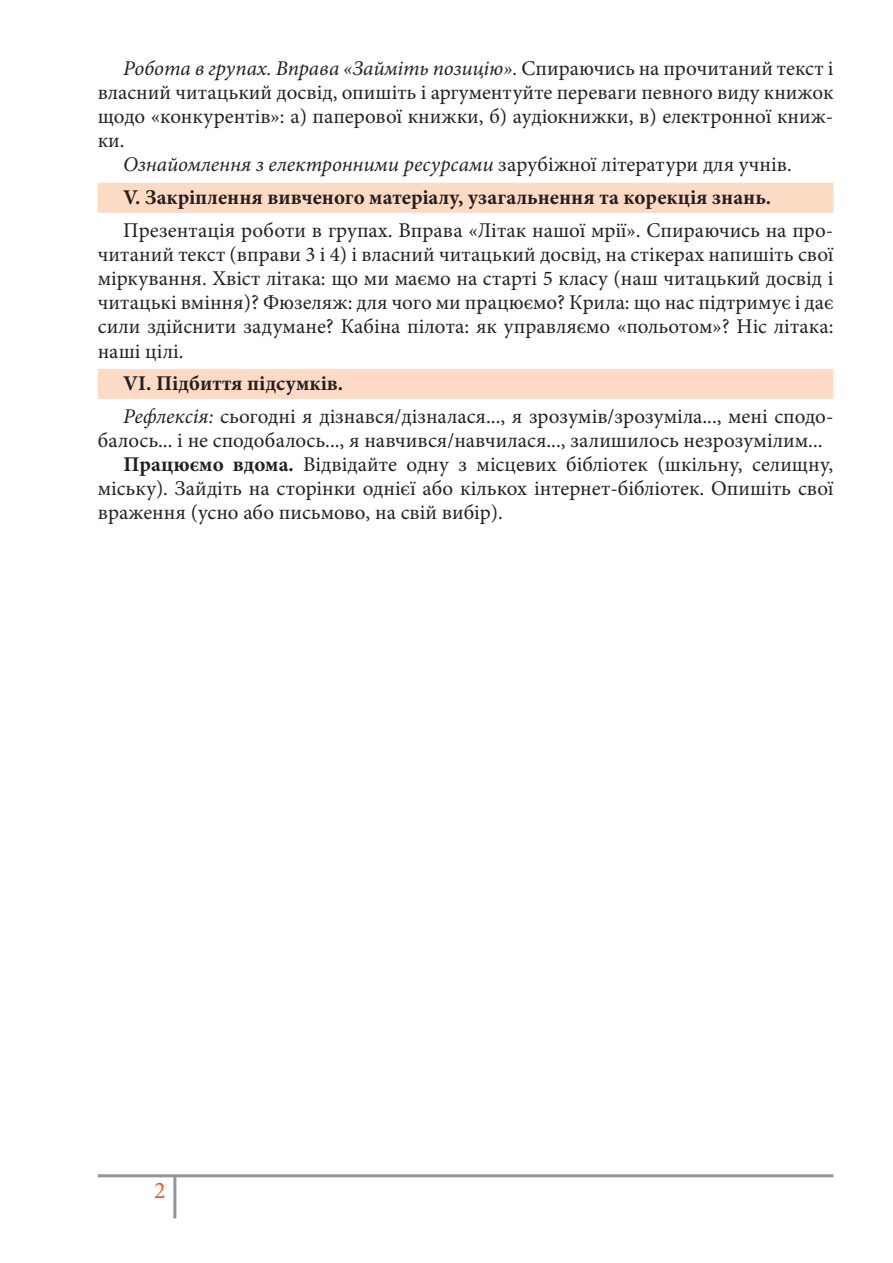
<style>
.page{position:relative;width:893px;height:1263px;background:#fff}
.page>*{position:absolute;margin:0;border:0;box-sizing:border-box;transform-origin:0 0}
.t1{font:24px "Minion Pro";color:#f15921}
.Текст{font:21px/24.2px "Minion Pro";color:#231f20;text-align:justify}
.Колір{font:700 21px "Minion Pro";color:#231f20}
.Текст-2{font:italic 21px "Minion Pro";color:#231f20}
.s1{font-style:italic}
.s2{font-style:normal}
.s3{font-weight:700}
</style>
<div class="page">
<hr style="left:98px;top:1174px;width:735px;height:3px;background:#939598">
<hr style="left:173px;top:1176px;width:3px;height:42px;background:#939598">
<div style="left:98px;top:183px;width:735px;height:30px;background:#fddac4"></div>
<div style="left:98px;top:369px;width:735px;height:30px;background:#fddac4"></div>
<p class="Текст" style="left:98px;top:56px;width:737px;text-indent:26px"><span class="s1">Робота в групах. Вправа «Займіть позицію».</span> Спираючись на прочитаний текст і власний читацький досвід, опишіть і аргументуйте переваги певного виду книжок щодо «конкурентів»: а) паперової книжки, б) аудіокнижки, в) електронної книж&shy;ки.</p>
<p class="Текст-2" style="left:123px;top:150px;width:670px">Ознайомлення з електронними ресурсами <span class="s2">зарубіжної літератури для учнів.</span></p>
<p class="Колір" style="left:123px;top:183px;width:649px">V. Закріплення вивченого матеріалу, узагальнення та корекція знань.</p>
<p class="Текст" style="left:98px;top:218px;width:737px;text-indent:26px">Презентація роботи в групах. Вправа «Літак нашої мрії». Спираючись на про&shy;читаний текст (вправи 3 і 4) і власний читацький досвід, на стікерах напишіть свої міркування. Хвіст літака: що ми маємо на старті 5 класу (наш читацький досвід і читацькі вміння)? Фюзеляж: для чого ми працюємо? Крила: що нас підтримує і дає сили здійснити задумане? Кабіна пілота: як управляємо «польотом»? Ніс літака: наші цілі.</p>
<p class="Колір" style="left:123px;top:369px;width:221px">VІ. Підбиття підсумків.</p>
<p class="Текст" style="left:98px;top:404px;width:737px;text-indent:25px"><span class="s1">Рефлексія:</span> сьогодні я дізнався/дізналася..., я зрозумів/зрозуміла..., мені сподо&shy;балось... і не сподобалось..., я навчився/навчилася..., залишилось незрозумілим...</p>
<p class="Текст" style="left:98px;top:452px;width:737px;text-indent:26px"><span class="s3">Працюємо вдома.</span> Відвідайте одну з місцевих бібліотек (шкільну, селищну, міську). Зайдіть на сторінки однієї або кількох інтернет-бібліотек. Опишіть свої враження (усно або письмово, на свій вибір).</p>
<p class="t1" style="left:154px;top:1174px;width:13px">2</p>
</div>
